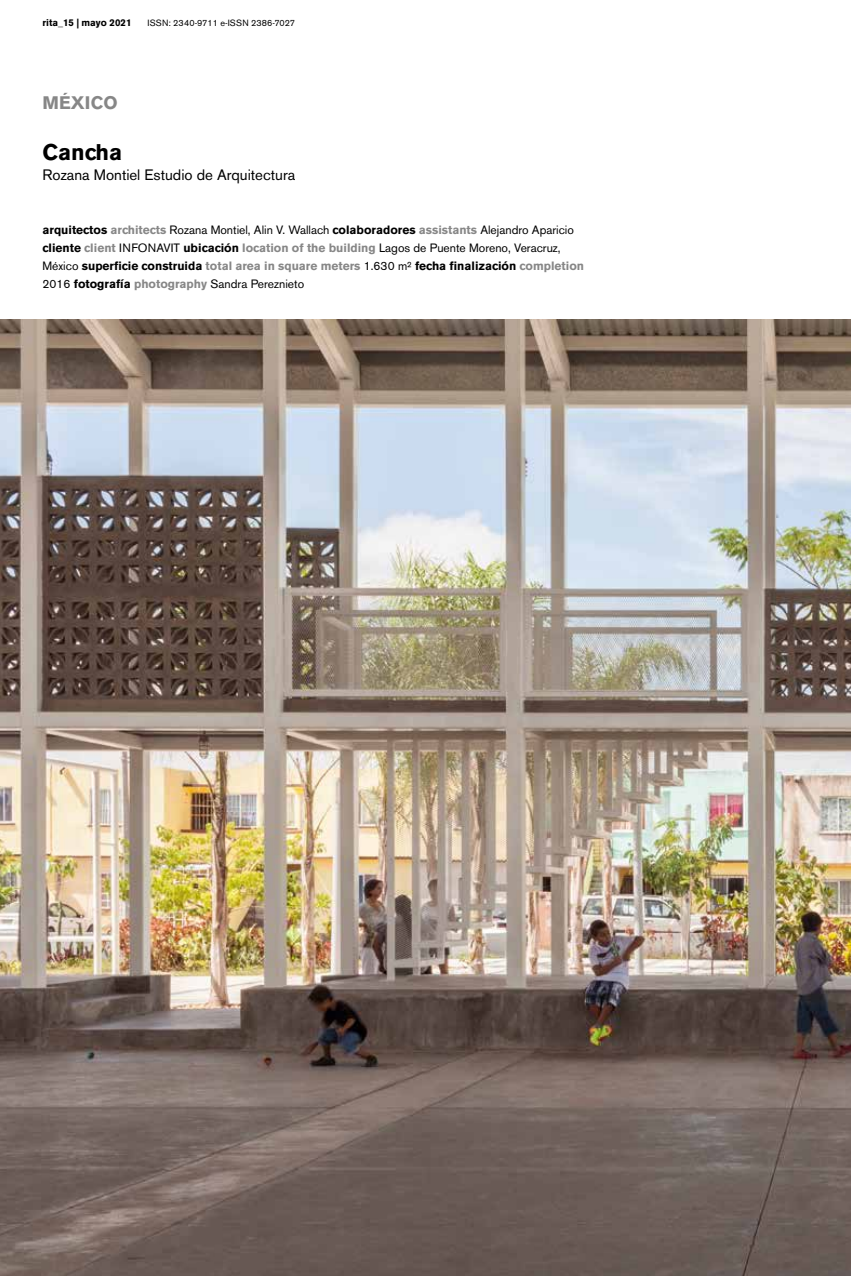
<style>
.page{position:relative;width:851px;height:1276px;background:#fff}
.page>*{position:absolute;margin:0;border:0;box-sizing:border-box;transform-origin:0 0}
.t1{font:700 22.5px "Akzidenz Grotesk BE";color:#000}
.t2{font:700 18px "Akzidenz Grotesk BE";color:#878787}
.t3{font:15px "Akzidenz Grotesk BE";color:#000}
.t4{font:12px/18px "Akzidenz Grotesk BE";color:#000}
.t5{font:700 9.75px "Akzidenz Grotesk BE";color:#000}
.t6{font:9px "Akzidenz Grotesk BE";letter-spacing:.02em;color:#000}
.s1{font-weight:700}
.s2{font-weight:700;color:#878787}
</style>
<div class="page">
<img style="left:0;top:319px;width:850px;height:957px">
<p class="t5" style="left:43px;top:17px;width:90px">rita_15 | mayo 2021</p>
<p class="t6" style="left:147px;top:17px;width:149px">ISSN: 2340-9711 e-ISSN 2386-7027</p>
<h2 class="t2" style="left:43px;top:92px;width:77px">MÉXICO</h2>
<h1 class="t1" style="left:43px;top:139px;width:81px">Cancha</h1>
<p class="t3" style="left:43px;top:165px;width:254px">Rozana Montiel Estudio de Arquitectura</p>
<p class="t4" style="left:43px;top:221px;width:543px"><span class="s1">arquitectos</span> <span class="s2">architects</span> Rozana Montiel, Alin V. Wallach <span class="s1">colaboradores</span> <span class="s2">assistants</span> Alejandro Aparicio <span class="s1">cliente</span> <span class="s2">client</span> INFONAVIT <span class="s1">ubicación</span> <span class="s2">location of the building</span> Lagos de Puente Moreno, Veracruz, México <span class="s1">superficie construida</span> <span class="s2">total area in square meters</span> 1.630 m² <span class="s1">fecha finalización</span> <span class="s2">completion </span>2016 <span class="s1">fotografía</span> <span class="s2">photography</span> Sandra Pereznieto</p>
</div>
